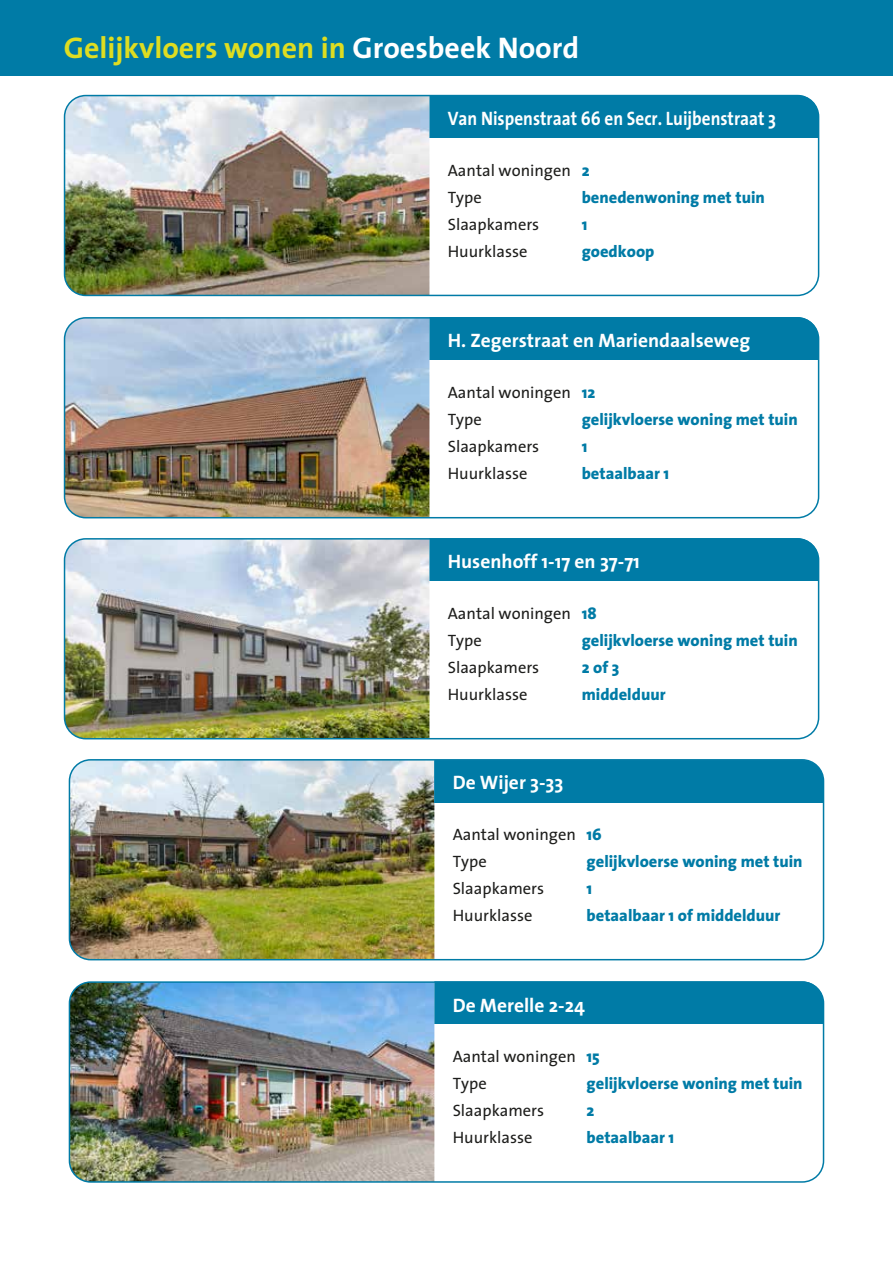
<style>
.page{position:relative;width:893px;height:1263px;background:#fff}
.page>*{position:absolute;margin:0;border:0;box-sizing:border-box;transform-origin:0 0}
.t1{font:700 30px "The Sans";color:#dedd21}
.t2{font:700 19.5px "The Sans";color:#fff}
.t3{font:700 19.5px "The Sans";color:#fff;scale:.88 1}
.t4{font:16.5px/27px "The Sans";color:#1d1d1b}
.t5{font:800 16.5px "The Sans";color:#007ba6}
.s1{color:#fff}
.s2{font-weight:800;color:#007ba6}
</style>
<div class="page">
<div style="left:0;top:0;width:893px;height:76px;background:#007ba6"></div>
<img style="left:69px;top:762px;width:365px;height:198px">
<div style="left:69px;top:759px;width:755px;height:201px;border:2px solid #007ba6;border-radius:21px"></div>
<div style="left:434px;top:760px;width:389px;height:43px;background:#007ba6"></div>
<img style="left:65px;top:320px;width:364px;height:198px">
<div style="left:64px;top:317px;width:755px;height:201px;border:2px solid #007ba6;border-radius:21px"></div>
<div style="left:429px;top:317px;width:390px;height:43px;background:#007ba6"></div>
<img style="left:69px;top:984px;width:365px;height:196px">
<div style="left:69px;top:981px;width:755px;height:202px;border:2px solid #007ba6;border-radius:21px"></div>
<div style="left:434px;top:981px;width:389px;height:43px;background:#007ba6"></div>
<img style="left:65px;top:541px;width:364px;height:198px">
<div style="left:64px;top:538px;width:755px;height:201px;border:2px solid #007ba6;border-radius:21px"></div>
<div style="left:429px;top:538px;width:390px;height:43px;background:#007ba6"></div>
<img style="left:65px;top:96px;width:364px;height:199px">
<div style="left:64px;top:95px;width:755px;height:201px;border:2px solid #007ba6;border-radius:21px"></div>
<div style="left:429px;top:95px;width:390px;height:43px;background:#007ba6"></div>
<h1 class="t1" style="left:64px;top:23px;width:517px">Gelijkvloers wonen in <span class="s1">Groesbeek Noord</span></h1>
<p class="t3" style="left:448px;top:102px;width:375px">Van Nispenstraat 66 en Secr. Luijbenstraat 3</p>
<p class="t4" style="left:448px;top:156px;width:143px">Aantal woningen <span class="s2">2<br></span>Type</p>
<p class="t5" style="left:582px;top:183px;width:185px">benedenwoning met tuin</p>
<p class="t4" style="left:448px;top:210px;width:93px">Slaapkamers</p>
<p class="t5" style="left:582px;top:210px;width:7px">1</p>
<p class="t4" style="left:448px;top:237px;width:81px">Huurklasse</p>
<p class="t5" style="left:582px;top:237px;width:74px">goedkoop</p>
<p class="t2" style="left:448px;top:324px;width:304px">H. Zegerstraat en Mariendaalseweg</p>
<p class="t4" style="left:448px;top:378px;width:149px">Aantal woningen <span class="s2">12<br></span>Type</p>
<p class="t5" style="left:582px;top:405px;width:218px">gelijkvloerse woning met tuin</p>
<p class="t4" style="left:448px;top:432px;width:93px">Slaapkamers</p>
<p class="t5" style="left:582px;top:433px;width:7px">1</p>
<p class="t4" style="left:448px;top:459px;width:81px">Huurklasse</p>
<p class="t5" style="left:582px;top:460px;width:89px">betaalbaar 1</p>
<p class="t2" style="left:448px;top:545px;width:194px">Husenhoff 1-17 en 37-71</p>
<p class="t4" style="left:448px;top:599px;width:150px">Aantal woningen <span class="s2">18<br></span>Type</p>
<p class="t5" style="left:582px;top:626px;width:218px">gelijkvloerse woning met tuin</p>
<p class="t4" style="left:448px;top:653px;width:93px">Slaapkamers</p>
<p class="t5" style="left:582px;top:653px;width:39px">2 of 3</p>
<p class="t4" style="left:448px;top:680px;width:81px">Huurklasse</p>
<p class="t5" style="left:582px;top:681px;width:85px">middelduur</p>
<p class="t2" style="left:453px;top:766px;width:112px">De Wijer 3-33</p>
<p class="t4" style="left:453px;top:820px;width:151px">Aantal woningen <span class="s2">16<br></span>Type</p>
<p class="t5" style="left:587px;top:847px;width:218px">gelijkvloerse woning met tuin</p>
<p class="t4" style="left:453px;top:874px;width:93px">Slaapkamers</p>
<p class="t5" style="left:587px;top:874px;width:7px">1</p>
<p class="t4" style="left:453px;top:901px;width:81px">Huurklasse</p>
<p class="t5" style="left:587px;top:901px;width:195px">betaalbaar 1 of middelduur</p>
<p class="t2" style="left:453px;top:989px;width:134px">De Merelle 2-24</p>
<p class="t4" style="left:453px;top:1043px;width:149px">Aantal woningen <span class="s2">15<br></span>Type</p>
<p class="t5" style="left:587px;top:1070px;width:218px">gelijkvloerse woning met tuin</p>
<p class="t4" style="left:453px;top:1097px;width:93px">Slaapkamers</p>
<p class="t5" style="left:587px;top:1097px;width:9px">2</p>
<p class="t4" style="left:453px;top:1124px;width:81px">Huurklasse</p>
<p class="t5" style="left:587px;top:1124px;width:89px">betaalbaar 1</p>
</div>
